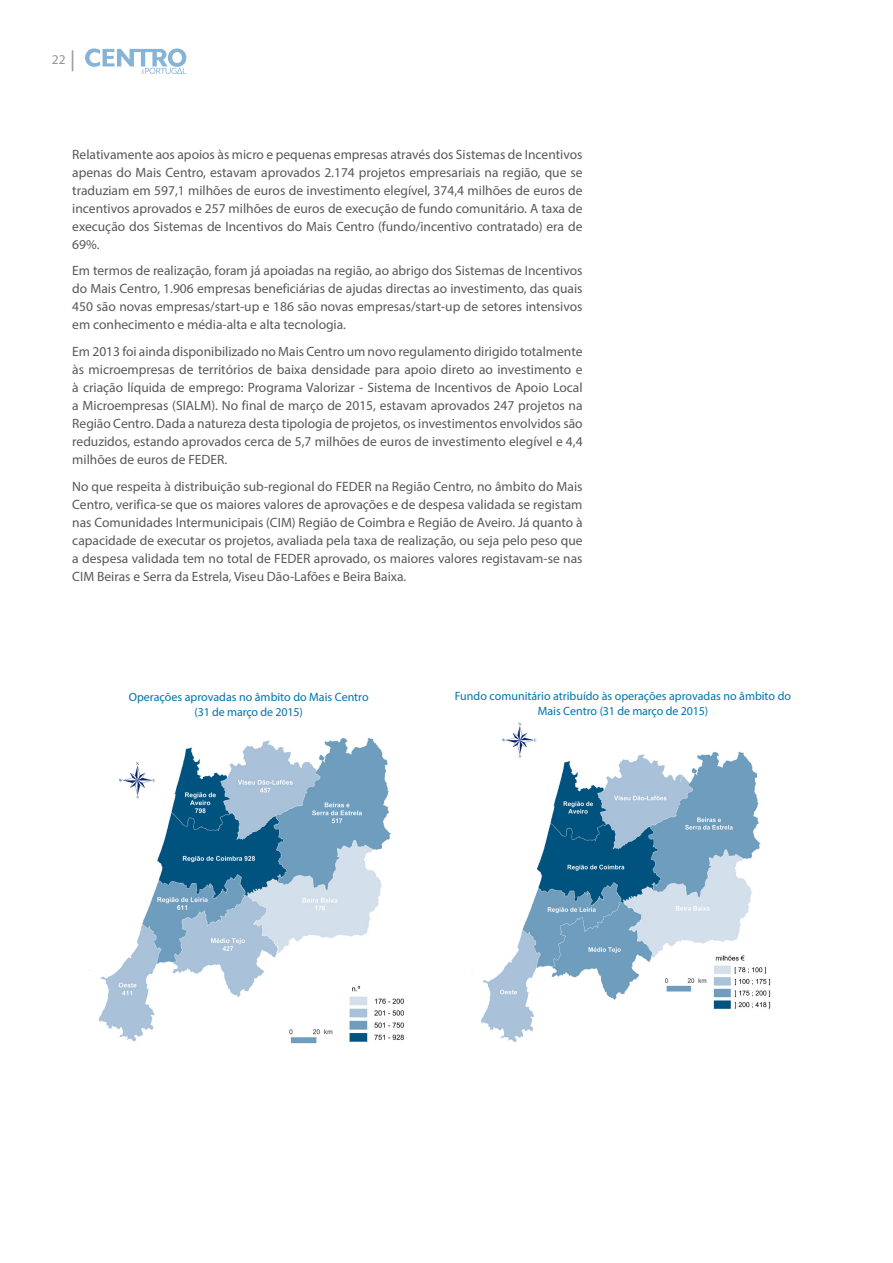
<style>
.page{position:relative;width:893px;height:1263px;background:#fff}
.page>*{position:absolute;margin:0;border:0;box-sizing:border-box;transform-origin:0 0}
.t1{font:13.5px/18px "Myriad Pro";color:#57585a;text-align:justify}
.t2{font:13.5px "Myriad Pro";color:#939598}
.t3{font:12px/14.4px "Myriad Pro";color:#0073ab;text-align:center}
.s1{font-size:21px}
</style>
<div class="page">
<svg style="left:85px;top:48px;width:101px;height:26px"></svg>
<img style="left:89px;top:738px;width:315px;height:306px">
<img style="left:472px;top:722px;width:299px;height:320px">
<p class="t2" style="left:52px;top:51px;width:25px">22 <span class="s1">|</span></p>
<p class="t1" style="left:72px;top:145px;width:512px">Relativamente aos apoios às micro e pequenas empresas através dos Sistemas de Incentivos apenas do Mais Centro, estavam aprovados 2.174 projetos empresariais na região, que se traduziam em 597,1 milhões de euros de investimento elegível, 374,4 milhões de euros de incentivos aprovados e 257 milhões de euros de execução de fundo comunitário. A taxa de execução dos Sistemas de Incentivos do Mais Centro (fundo/incentivo contratado) era de 69%.</p>
<p class="t1" style="left:72px;top:262px;width:512px">Em termos de realização, foram já apoiadas na região, ao abrigo dos Sistemas de Incentivos do Mais Centro, 1.906 empresas beneficiárias de ajudas directas ao investimento, das quais 450 são novas empresas/start-up e 186 são novas empresas/start-up de setores intensivos em conhecimento e média-alta e alta tecnologia.</p>
<p class="t1" style="left:72px;top:342px;width:512px">Em 2013 foi ainda disponibilizado no Mais Centro um novo regulamento dirigido totalmente às microempresas de territórios de baixa densidade para apoio direto ao investimento e à criação líquida de emprego: Programa Valorizar - Sistema de Incentivos de Apoio Local a Microempresas (SIALM). No final de março de 2015, estavam aprovados 247 projetos na Região Centro. Dada a natureza desta tipologia de projetos, os investimentos envolvidos são reduzidos, estando aprovados cerca de 5,7 milhões de euros de investimento elegível e 4,4 milhões de euros de FEDER.</p>
<p class="t1" style="left:72px;top:477px;width:512px">No que respeita à distribuição sub-regional do FEDER na Região Centro, no âmbito do Mais Centro, verifica-se que os maiores valores de aprovações e de despesa validada se registam nas Comunidades Intermunicipais (CIM) Região de Coimbra e Região de Aveiro. Já quanto à capacidade de executar os projetos, avaliada pela taxa de realização, ou seja pelo peso que a despesa validada tem no total de FEDER aprovado, os maiores valores registavam-se nas CIM Beiras e Serra da Estrela, Viseu Dão-Lafões e Beira Baixa.</p>
<p class="t3" style="left:129px;top:690px;width:241px">Operações aprovadas no âmbito do Mais Centro (31 de março de 2015)</p>
<p class="t3" style="left:455px;top:689px;width:338px">Fundo comunitário atribuído às operações aprovadas no âmbito do<br>Mais Centro (31 de março de 2015)</p>
</div>
